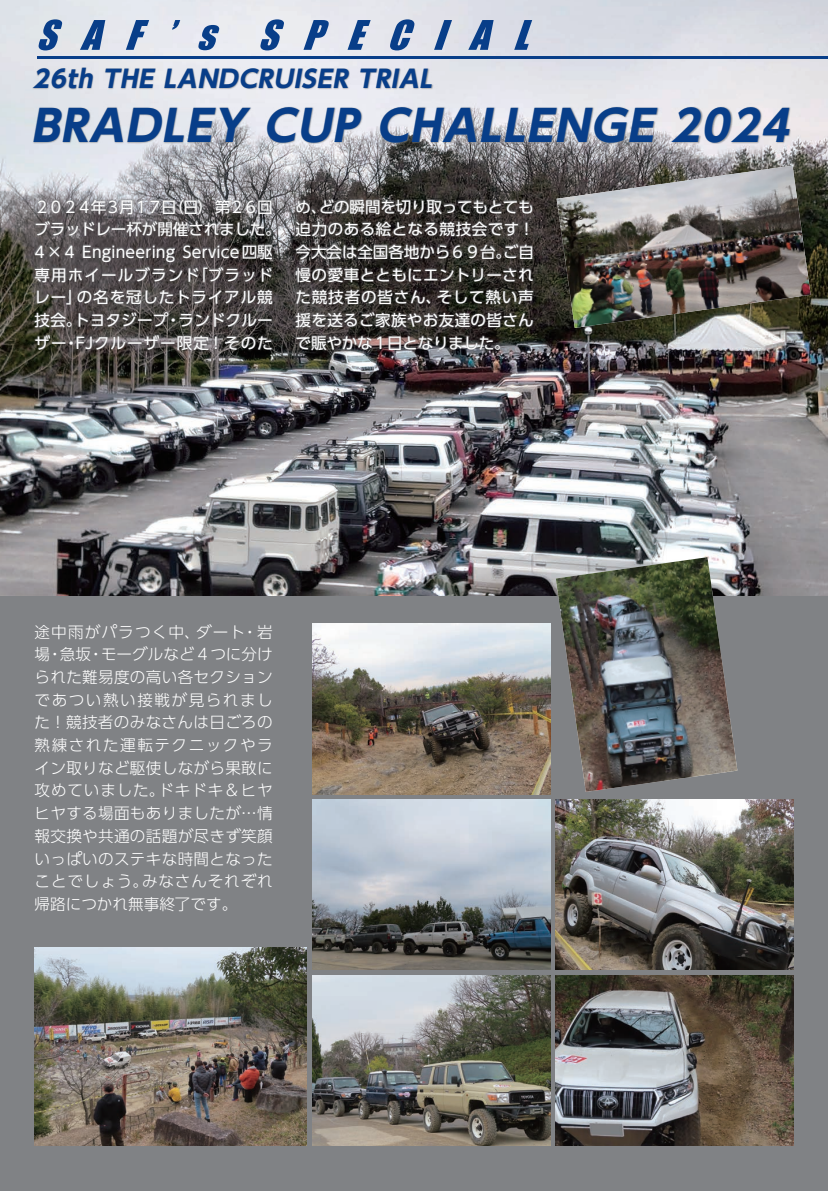
<style>
.page{position:relative;width:828px;height:1191px;background:#808285}
.page>*{position:absolute;margin:0;border:0;box-sizing:border-box;transform-origin:0 0}
.t1{font:italic 700 42.6px "UD Shin Go Pr 6";color:#083e89}
.t2{font:italic 700 24px "UD Shin Go Pr 6";color:#083e89}
.t3{font:15.6px/22.6px "UD Shin Go Pr 6";letter-spacing:.02em;color:#fff}
.t4{font:300 15.6px/22.6px "UD Shin Go Pr 6";letter-spacing:.02em;color:#fff;text-align:justify}
</style>
<div class="page">
<img style="left:0;top:0;width:828px;height:595px">
<img style="left:556px;top:975px;width:238px;height:170px">
<img style="left:556px;top:799px;width:238px;height:170px">
<img style="left:556px;top:557px;width:181px;height:235px">
<img style="left:312px;top:975px;width:238px;height:170px">
<img style="left:312px;top:799px;width:238px;height:170px">
<img style="left:312px;top:624px;width:238px;height:170px">
<img style="left:34px;top:947px;width:272px;height:198px">
<img style="left:556px;top:166px;width:254px;height:162px">
<svg style="left:34px;top:198px;width:239px;height:152px;background:#585555"></svg>
<svg style="left:294px;top:198px;width:240px;height:153px;background:#413f3d"></svg>
<svg style="left:39px;top:19px;width:23px;height:31px"></svg>
<svg style="left:80px;top:20px;width:25px;height:30px"></svg>
<svg style="left:126px;top:20px;width:23px;height:30px"></svg>
<svg style="left:172px;top:20px;width:8px;height:10px"></svg>
<svg style="left:198px;top:25px;width:21px;height:25px"></svg>
<svg style="left:260px;top:19px;width:24px;height:31px"></svg>
<svg style="left:303px;top:20px;width:26px;height:30px"></svg>
<svg style="left:347px;top:20px;width:24px;height:30px"></svg>
<svg style="left:390px;top:19px;width:24px;height:31px"></svg>
<svg style="left:434px;top:20px;width:18px;height:30px"></svg>
<svg style="left:468px;top:20px;width:25px;height:30px"></svg>
<svg style="left:514px;top:20px;width:18px;height:30px"></svg>
<hr style="left:37px;top:56px;width:791px;height:3px;background:#083e89">
<div style="left:33px;top:67px;width:758px;height:77px;background:#808285;opacity:.8"></div>
<h2 class="t2" style="left:33px;top:60px;width:432px">26th THE LANDCRUISER TRIAL　</h2>
<h1 class="t1" style="left:31px;top:90px;width:770px">BRADLEY CUP CHALLENGE 2024</h1>
<p class="t3" style="left:34px;top:195px;width:248px">２０２４年３月１７日（日）第２６回ブラッドレー杯が開催されました。<br>4×4 Engineering Service四駆専用ホイールブランド「ブラッドレー」の名を冠したトライアル競技会。トヨタジープ・ランドクルーザー・FJクルーザー限定！そのた</p>
<p class="t3" style="left:295px;top:195px;width:240px;text-align:justify">め、どの瞬間を切り取ってもとても迫力のある絵となる競技会です！今大会は全国各地から６９台。ご自慢の愛車とともにエントリーされた競技者の皆さん、そして熱い声援を送るご家族やお友達の皆さんで賑やかな１日となりました。</p>
<p class="t4" style="left:35px;top:620px;width:240px">途中雨がパラつく中、ダート・岩場・急坂・モーグルなど４つに分けられた難易度の高い各セクションであつい熱い接戦が見られました！競技者のみなさんは日ごろの熟練された運転テクニックやライン取りなど駆使しながら果敢に攻めていました。ドキドキ＆ヒヤヒヤする場面もありましたが…情報交換や共通の話題が尽きず笑顔いっぱいのステキな時間となったことでしょう。みなさんそれぞれ帰路につかれ無事終了です。</p>
</div>
